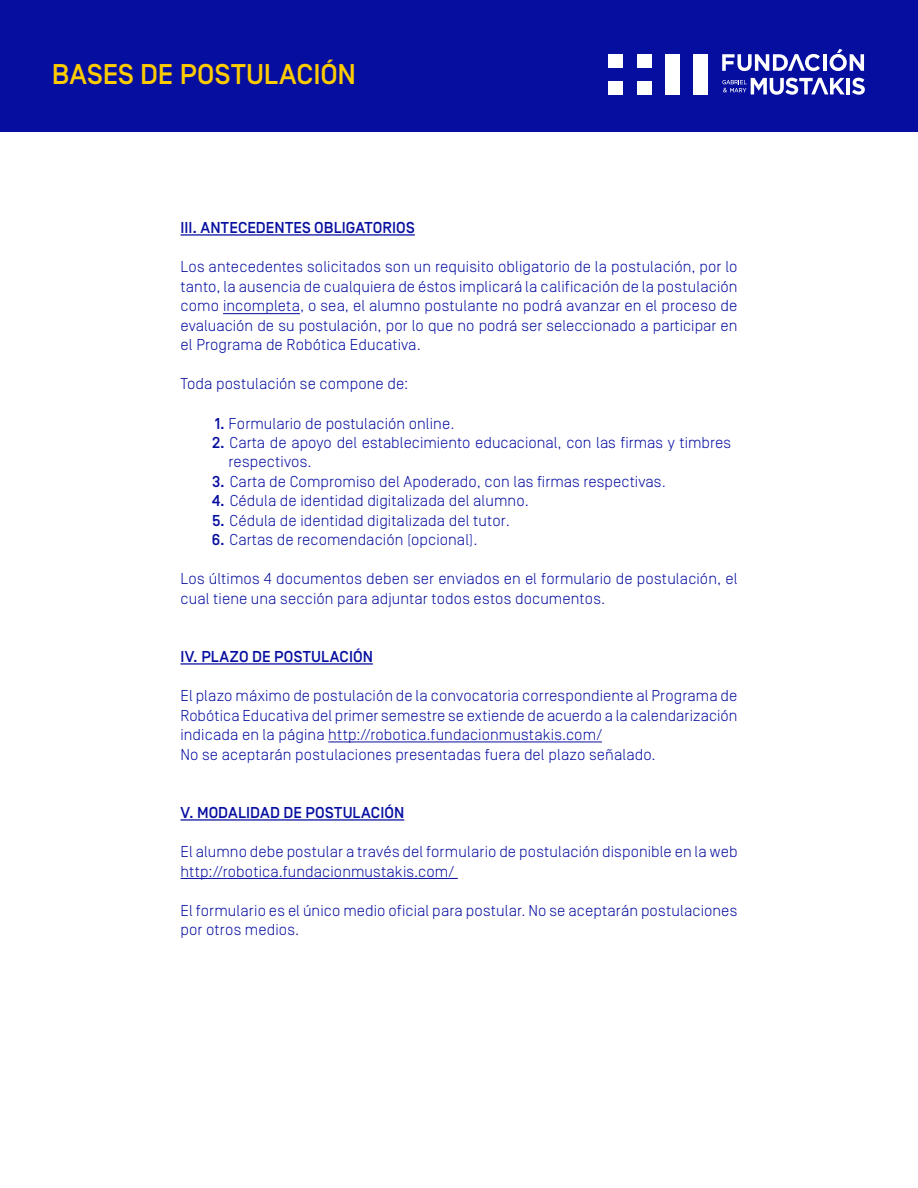
<style>
.page{position:relative;width:918px;height:1188px;background:#fff}
.page>*{position:absolute;margin:0;border:0;box-sizing:border-box;transform-origin:0 0}
.t1{font:500 28.5px "Simplon Norm";letter-spacing:-.005em;color:#fc0}
.t2{font:300 15.75px/19.5px "Simplon Norm";letter-spacing:.005em;color:#060e9f}
.t3{font:500 15.75px "Simplon Norm";color:#060e9f}
.s1{font-weight:500}
</style>
<div class="page">
<hr style="left:181px;top:234px;width:234px;height:2px;background:#060e9f">
<hr style="left:181px;top:663px;width:192px;height:2px;background:#060e9f">
<hr style="left:328px;top:742px;width:274px;height:1px;background:#060e9f">
<hr style="left:181px;top:819px;width:223px;height:2px;background:#060e9f">
<hr style="left:181px;top:878px;width:277px;height:1px;background:#060e9f">
<hr style="left:223px;top:313px;width:77px;height:1px;background:#060e9f">
<div style="left:0;top:0;width:918px;height:131px;background:#060e9f"></div>
<div style="left:637px;top:81px;width:14px;height:14px;background:#fff"></div>
<div style="left:609px;top:81px;width:14px;height:14px;background:#fff"></div>
<div style="left:609px;top:54px;width:14px;height:14px;background:#fff"></div>
<div style="left:637px;top:54px;width:14px;height:14px;background:#fff"></div>
<div style="left:665px;top:54px;width:15px;height:41px;background:#fff"></div>
<div style="left:694px;top:54px;width:14px;height:41px;background:#fff"></div>
<hr style="left:823px;top:54px;width:4px;height:17px;background:#fff">
<svg style="left:830px;top:49px;width:34px;height:22px"></svg>
<svg style="left:722px;top:54px;width:98px;height:17px"></svg>
<hr style="left:847px;top:78px;width:3px;height:16px;background:#fff">
<svg style="left:852px;top:78px;width:13px;height:17px"></svg>
<svg style="left:722px;top:78px;width:123px;height:17px"></svg>
<h1 class="t1" style="left:52px;top:59px;width:306px">BASES DE POSTULACIÓN</h1>
<p class="t3" style="left:181px;top:220px;width:236px">III. ANTECEDENTES OBLIGATORIOS</p>
<p class="t2" style="left:181px;top:257px;width:559px;text-align:justify">Los antecedentes solicitados son un requisito obligatorio de la postulación, por lo tanto, la ausencia de cualquiera de éstos implicará la calificación de la postulación como incompleta, o sea, el alumno postulante no podrá avanzar en el proceso de evaluación de su postulación, por lo que no podrá ser seleccionado a participar en el Programa de Robótica Educativa.</p>
<p class="t2" style="left:181px;top:374px;width:229px">Toda postulación se compone de:</p>
<p class="t2" style="left:215px;top:414px;width:241px"><span class="s1">1.</span> Formulario de postulación online.</p>
<p class="t2" style="left:229px;top:433px;width:504px;text-indent:-16px"><span class="s1">2.</span> Carta de apoyo del establecimiento educacional, con las firmas y timbres respectivos.</p>
<p class="t2" style="left:212px;top:472px;width:455px"><span class="s1">3.</span> Carta de Compromiso del Apoderado, con las firmas respectivas.</p>
<p class="t2" style="left:212px;top:491px;width:318px"><span class="s1">4.</span> Cédula de identidad digitalizada del alumno.</p>
<p class="t2" style="left:212px;top:511px;width:299px"><span class="s1">5.</span> Cédula de identidad digitalizada del tutor.</p>
<p class="t2" style="left:212px;top:530px;width:267px"><span class="s1">6.</span> Cartas de recomendación (opcional).</p>
<p class="t2" style="left:181px;top:569px;width:558px">Los últimos 4 documentos deben ser enviados en el formulario de postulación, el cual tiene una sección para adjuntar todos estos documentos.</p>
<p class="t3" style="left:181px;top:649px;width:194px">IV. PLAZO DE POSTULACIÓN</p>
<p class="t2" style="left:181px;top:686px;width:558px">El plazo máximo de postulación de la convocatoria correspondiente al Programa de Robótica Educativa del primer semestre se extiende de acuerdo a la calendarización indicada en la página http://robotica.fundacionmustakis.com/<br>No se aceptarán postulaciones presentadas fuera del plazo señalado.</p>
<p class="t3" style="left:181px;top:805px;width:225px">V. MODALIDAD DE POSTULACIÓN</p>
<p class="t2" style="left:181px;top:842px;width:559px">El alumno debe postular a través del formulario de postulación disponible en la web http://robotica.fundacionmustakis.com/</p>
<p class="t2" style="left:181px;top:901px;width:558px">El formulario es el único medio oficial para postular. No se aceptarán postulaciones por otros medios.</p>
</div>
